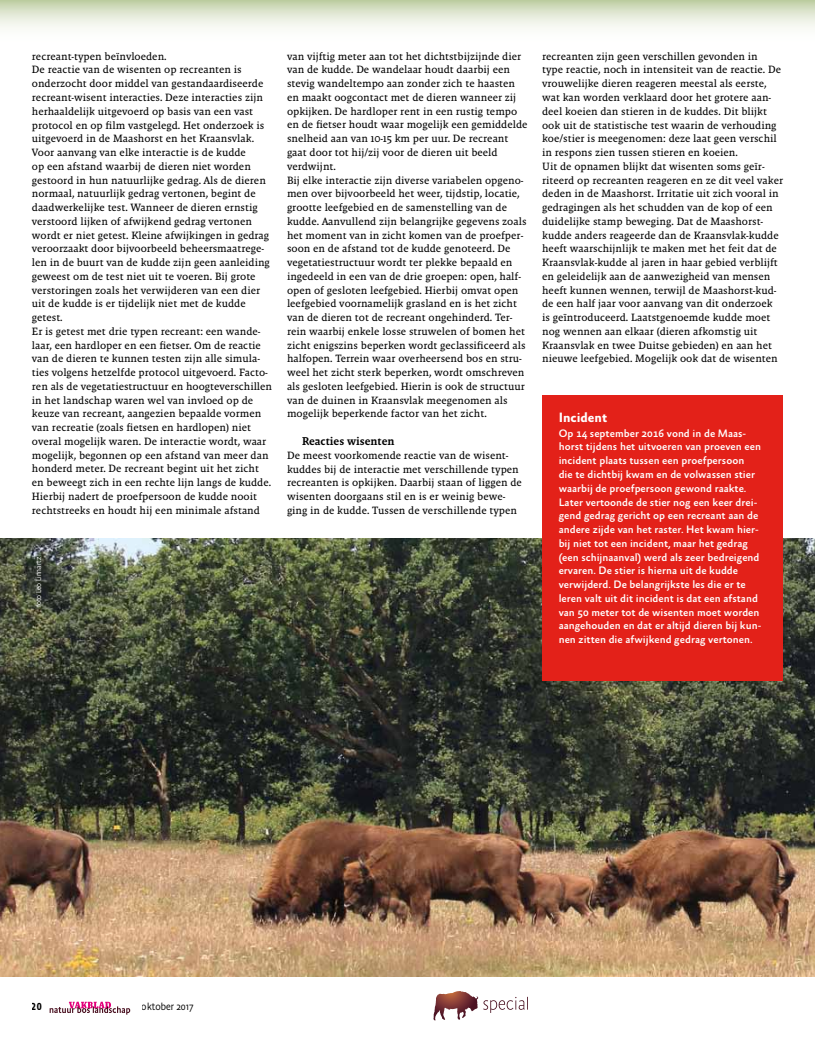
<style>
.page{position:relative;width:815px;height:1046px;background:#fff}
.page>*{position:absolute;margin:0;border:0;box-sizing:border-box;transform-origin:0 0}
.t1{font:700 13.75px "Absara Sans";color:#fff}
.t2{font:11.5px "Malaga Med";color:#000}
.t3{font:500 11px/13.8px "Absara Sans";color:#fff}
.t4{font:10.75px/13.8px "Malaga Reg";color:#000}
.t5{font:300 10.38px "Absara Sans Head";color:#000}
.t6{font:500 10.38px "Absara Sans TF Head";color:#000}
.t7{font:300 7.5px "Absara Sans LF Head";color:#fff}
</style>
<div class="page">
<img style="left:0;top:539px;width:815px;height:437px">
<div style="left:542px;top:395px;width:241px;height:285px;background:#e32119"></div>
<svg style="left:0;top:0;width:815px;height:28px;background:#dee6d0"></svg>
<svg style="left:50px;top:1001px;width:80px;height:13px"></svg>
<svg style="left:433px;top:991px;width:26px;height:29px"></svg>
<svg style="left:483px;top:996px;width:45px;height:16px"></svg>
<p class="t4" style="left:32px;top:49px;width:242px">recreant-typen beïnvloeden.<br>De reactie van de wisenten op recreanten is onderzocht door middel van gestandaardiseerde recreant-wisent interacties. Deze interacties zijn herhaaldelijk uitgevoerd op basis van een vast protocol en op film vastgelegd. Het onderzoek is uitgevoerd in de Maashorst en het Kraansvlak.<br>Voor aanvang van elke interactie is de kudde<br>op een afstand waarbij de dieren niet worden gestoord in hun natuurlijke gedrag. Als de dieren normaal, natuurlijk gedrag vertonen, begint de daadwerkelijke test. Wanneer de dieren ernstig verstoord lijken of afwijkend gedrag vertonen wordt er niet getest. Kleine afwijkingen in gedrag veroorzaakt door bijvoorbeeld beheersmaatrege&shy;len in de buurt van de kudde zijn geen aanleiding geweest om de test niet uit te voeren. Bij grote verstoringen zoals het verwijderen van een dier uit de kudde is er tijdelijk niet met de kudde getest.<br>Er is getest met drie typen recreant: een wande&shy;laar, een hardloper en een fietser. Om de reactie van de dieren te kunnen testen zijn alle simula&shy;ties volgens hetzelfde protocol uitgevoerd. Facto&shy;ren als de vegetatiestructuur en hoogteverschillen in het landschap waren wel van invloed op de keuze van recreant, aangezien bepaalde vormen van recreatie (zoals fietsen en hardlopen) niet overal mogelijk waren. De interactie wordt, waar mogelijk, begonnen op een afstand van meer dan honderd meter. De recreant begint uit het zicht en beweegt zich in een rechte lijn langs de kudde.<br>Hierbij nadert de proefpersoon de kudde nooit rechtstreeks en houdt hij een minimale afstand</p>
<p class="t4" style="left:287px;top:49px;width:242px">van vijftig meter aan tot het dichtstbijzijnde dier van de kudde. De wandelaar houdt daarbij een stevig wandeltempo aan zonder zich te haasten en maakt oogcontact met de dieren wanneer zij opkijken. De hardloper rent in een rustig tempo en de fietser houdt waar mogelijk een gemiddelde snelheid aan van 10-15 km per uur. De recreant gaat door tot hij/zij voor de dieren uit beeld verdwijnt.<br>Bij elke interactie zijn diverse variabelen opgeno&shy;men over bijvoorbeeld het weer, tijdstip, locatie, grootte leefgebied en de samenstelling van de kudde. Aanvullend zijn belangrijke gegevens zoals het moment van in zicht komen van de proefper&shy;soon en de afstand tot de kudde genoteerd. De vegetatiestructuur wordt ter plekke bepaald en ingedeeld in een van de drie groepen: open, half&shy;open of gesloten leefgebied. Hierbij omvat open leefgebied voornamelijk grasland en is het zicht van de dieren tot de recreant ongehinderd. Ter&shy;rein waarbij enkele losse struwelen of bomen het zicht enigszins beperken wordt geclassificeerd als halfopen. Terrein waar overheersend bos en stru&shy;weel het zicht sterk beperken, wordt omschreven als gesloten leefgebied. Hierin is ook de structuur van de duinen in Kraansvlak meegenomen als mogelijk beperkende factor van het zicht.</p>
<p class="t2" style="left:302px;top:434px;width:94px">Reacties wisenten</p>
<p class="t4" style="left:287px;top:448px;width:236px">De meest voorkomende reactie van de wisent&shy;kuddes bij de interactie met verschillende typen recreanten is opkijken. Daarbij staan of liggen de wisenten doorgaans stil en is er weinig bewe&shy;ging in de kudde. Tussen de verschillende typen</p>
<p class="t7" style="left:34px;top:607px;width:52px;rotate:-90deg">foto Leo Linnartz</p>
<p class="t4" style="left:542px;top:49px;width:242px">recreanten zijn geen verschillen gevonden in<br>type reactie, noch in intensiteit van de reactie. De vrouwelijke dieren reageren meestal als eerste, wat kan worden verklaard door het grotere aan&shy;deel koeien dan stieren in de kuddes. Dit blijkt ook uit de statistische test waarin de verhouding koe/stier is meegenomen: deze laat geen verschil in respons zien tussen stieren en koeien.<br>Uit de opnamen blijkt dat wisenten soms geïr&shy;riteerd op recreanten reageren en ze dit veel vaker deden in de Maashorst. Irritatie uit zich vooral in gedragingen als het schudden van de kop of een duidelijke stamp beweging. Dat de Maashorst&shy;kudde anders reageerde dan de Kraansvlak-kudde heeft waarschijnlijk te maken met het feit dat de Kraansvlak-kudde al jaren in haar gebied verblijft en geleidelijk aan de aanwezigheid van mensen heeft kunnen wennen, terwijl de Maashorst-kud&shy;de een half jaar voor aanvang van dit onderzoek is geïntroduceerd. Laatstgenoemde kudde moet nog wennen aan elkaar (dieren afkomstig uit Kraansvlak en twee Duitse gebieden) en aan het nieuwe leefgebied. Mogelijk ook dat de wisenten</p>
<p class="t1" style="left:559px;top:410px;width:50px">Incident</p>
<p class="t3" style="left:559px;top:426px;width:204px">Op 14 september 2016 vond in de Maas&shy;horst tijdens het uitvoeren van proeven een incident plaats tussen een proefpersoon<br>die te dichtbij kwam en de volwassen stier waarbij de proefpersoon gewond raakte.<br>Later vertoonde de stier nog een keer drei&shy;gend gedrag gericht op een recreant aan de andere zijde van het raster. Het kwam hier&shy;bij niet tot een incident, maar het gedrag (een schijnaanval) werd als zeer bedreigend ervaren. De stier is hierna uit de kudde verwijderd. De belangrijkste les die er te leren valt uit dit incident is dat een afstand van 50 meter tot de wisenten moet worden aangehouden en dat er altijd dieren bij kun&shy;nen zitten die afwijkend gedrag vertonen.</p>
<p class="t6" style="left:32px;top:999px;width:11px">20</p>
<p class="t5" style="left:142px;top:999px;width:53px">oktober 2017</p>
</div>
